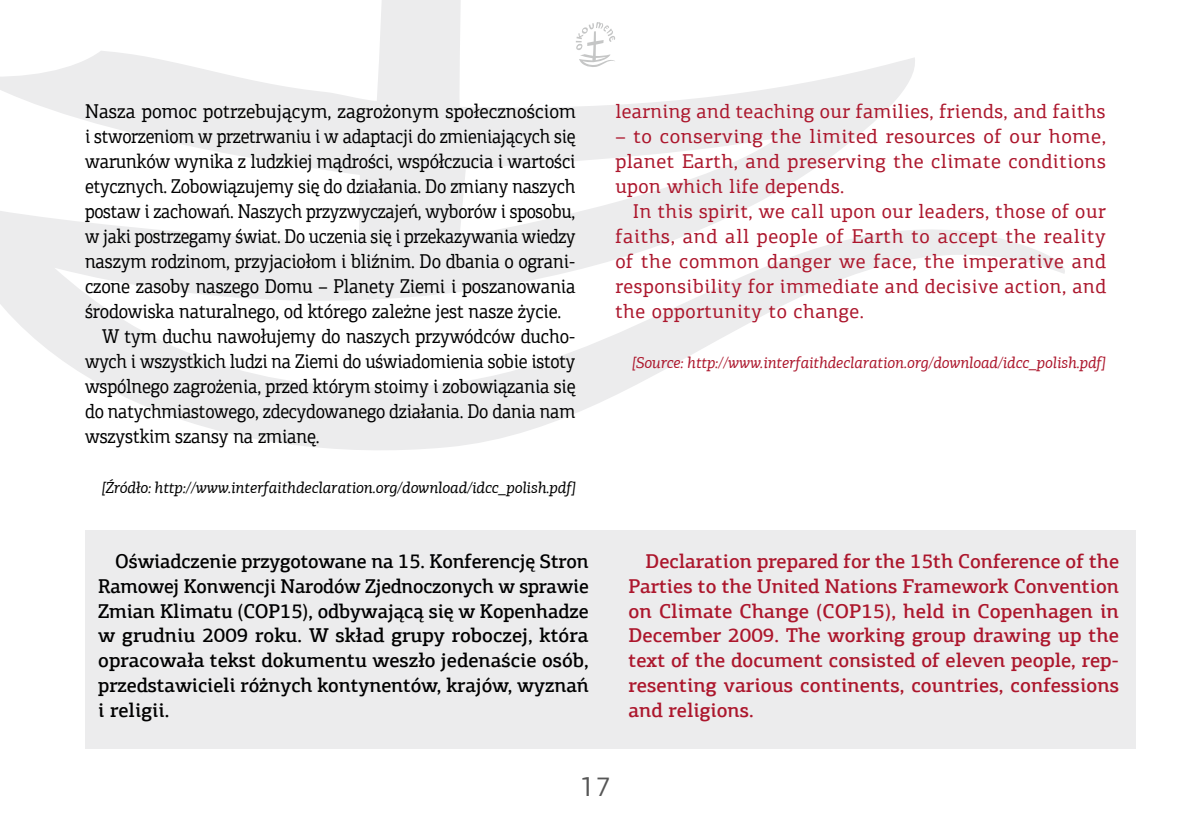
<style>
.page{position:relative;width:1191px;height:840px;background:#fff}
.page>*{position:absolute;margin:0;border:0;box-sizing:border-box;transform-origin:0 0}
.t1{font:28px "PF Agora Sans Pro";color:#565656}
.t2{font:20px/25px "PF Agora Slab Pro";letter-spacing:.025em;color:#ac162c;text-align:justify}
.t3{font:20px "PF Agora Slab Pro";letter-spacing:-.01em;color:#000;scale:.92 1}
.t4{font:500 20px/25px "PF Agora Slab Pro";letter-spacing:-.005em;color:#000;text-align:justify}
.t5{font:500 20px/25px "PF Agora Slab Pro";color:#ac162c;text-align:justify}
.t6{font:20px "PF Agora Slab Pro";letter-spacing:-.01em;color:#000;scale:.9 1}
.t7{font:20px "PF Agora Slab Pro";letter-spacing:-.01em;color:#000;scale:.91 1}
.t8{font:20px "PF Agora Slab Pro";letter-spacing:-.01em;color:#000;scale:.89 1}
.t9{font:20px "PF Agora Slab Pro";letter-spacing:-.01em;color:#000;scale:.95 1}
.t10{font:italic 16px "PF Agora Slab Pro";letter-spacing:-.01em;color:#000}
.t11{font:italic 16px "PF Agora Slab Pro";letter-spacing:-.005em;color:#ac162c}
</style>
<div class="page">
<svg style="left:0;top:0;width:1065px;height:450px"></svg>
<svg style="left:575px;top:22px;width:40px;height:46px"></svg>
<div style="left:85px;top:530px;width:1050px;height:218px;background:#ececed"></div>
<p class="t9" style="left:85px;top:99px;width:518px">Nasza pomoc potrzebującym, zagrożonym społecznościom</p>
<p class="t6" style="left:85px;top:124px;width:546px">i stworzeniom w przetrwaniu i w adaptacji do zmieniających się</p>
<p class="t3" style="left:85px;top:149px;width:535px">warunków wynika z ludzkiej mądrości, współczucia i wartości</p>
<p class="t7" style="left:85px;top:174px;width:540px">etycznych. Zobowiązujemy się do działania. Do zmiany naszych</p>
<p class="t6" style="left:85px;top:199px;width:546px">postaw i zachowań. Naszych przyzwyczajeń, wyborów i sposobu,</p>
<p class="t8" style="left:85px;top:224px;width:553px">w jaki postrzegamy świat. Do uczenia się i przekazywania wiedzy</p>
<p class="t3" style="left:85px;top:249px;width:535px">naszym rodzinom, przyjaciołom i bliźnim. Do dbania o ograni-</p>
<p class="t3" style="left:85px;top:273px;width:535px">czone zasoby naszego Domu – Planety Ziemi i poszanowania</p>
<p class="t3" style="left:85px;top:298px;width:519px">środowiska naturalnego, od którego zależne jest nasze życie.</p>
<p class="t3" style="left:102px;top:323px;width:516px">W tym duchu nawołujemy do naszych przywódców ducho-</p>
<p class="t6" style="left:85px;top:348px;width:546px">wych i wszystkich ludzi na Ziemi do uświadomienia sobie istoty</p>
<p class="t3" style="left:85px;top:373px;width:535px">wspólnego zagrożenia, przed którym stoimy i zobowiązania się</p>
<p class="t7" style="left:85px;top:398px;width:540px">do natychmiastowego, zdecydowanego działania. Do dania nam</p>
<p class="t3" style="left:85px;top:423px;width:256px">wszystkim szansy na zmianę.</p>
<p class="t10" style="left:102px;top:477px;width:475px">[Źródło: http://www.interfaithdeclaration.org/download/idcc_polish.pdf]</p>
<p class="t2" style="left:615px;top:99px;width:491px">learning and teaching our families, friends, and faiths</p>
<p class="t2" style="left:615px;top:123px;width:492px">– to conserving the limited resources of our home, planet Earth, and preserving the climate conditions upon which life depends.</p>
<p class="t2" style="left:615px;top:198px;width:492px;text-indent:17px">In this spirit, we call upon our leaders, those of our faiths, and all people of Earth to accept the reality of the common danger we face, the imperative and responsibility for immediate and decisive action, and the opportunity to change.</p>
<p class="t11" style="left:632px;top:352px;width:475px">[Source: http://www.interfaithdeclaration.org/download/idcc_polish.pdf]</p>
<p class="t4" style="left:98px;top:547px;width:492px;text-indent:17px">Oświadczenie przygotowane na 15. Konferencję Stron Ramowej Konwencji Narodów Zjednoczonych w sprawie Zmian Klimatu (COP15), odbywającą się w Kopenhadze w grudniu 2009 roku. W skład grupy roboczej, która opracowała tekst dokumentu weszło jedenaście osób, przedstawicieli różnych kontynentów, krajów, wyznań i religii.</p>
<p class="t5" style="left:628px;top:547px;width:492px;text-indent:17px">Declaration prepared for the 15th Conference of the Parties to the United Nations Framework Convention on Climate Change (COP15), held in Copenhagen in December 2009. The working group drawing up the text of the document consisted of eleven people, rep&shy;resenting various continents, countries, confessions and religions.</p>
<h1 class="t1" style="left:580px;top:769px;width:33px">17</h1>
</div>
